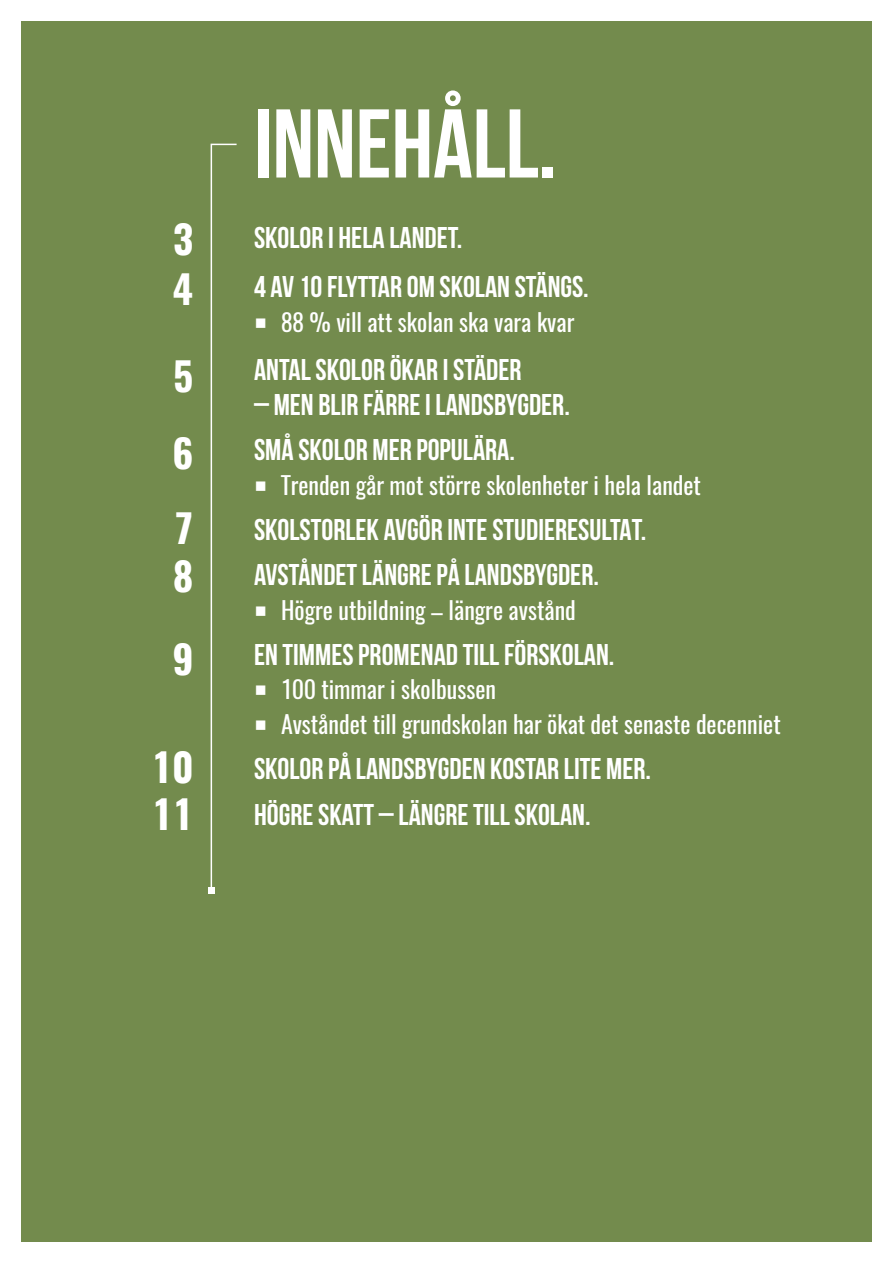
<style>
.page{position:relative;width:893px;height:1263px;background:#fff}
.page>*{position:absolute;margin:0;border:0;box-sizing:border-box;transform-origin:0 0}
.t1{font:700 97.35px "Bebas Neue";color:#fff}
.t2{font:700 39px/76.1px "Oswald";color:#fff;text-align:justify}
.t3{font:700 30px/45.3px "Bebas Neue";color:#fff}
.t4{font:24px/34.5px "Oswald";color:#fff}
</style>
<div class="page">
<div style="left:21px;top:21px;width:851px;height:1221px;background:#738b4d"></div>
<svg style="left:208px;top:143px;width:29px;height:750px"></svg>
<h2 class="t2" style="left:173px;top:203px;width:22px">3</h2>
<h2 class="t2" style="left:173px;top:254px;width:22px">4</h2>
<h2 class="t2" style="left:173px;top:340px;width:22px">5<br>6<br>7</h2>
<h2 class="t2" style="left:173px;top:537px;width:22px;line-height:82.9px">8<br>9</h2>
<h2 class="t2" style="left:152px;top:732px;width:43px">10</h2>
<h2 class="t2" style="left:152px;top:779px;width:43px">11</h2>
<h1 class="t1" style="left:254px;top:90px;width:304px">INNEHÅLL.</h1>
<p class="t3" style="left:254px;top:213px;width:336px;line-height:48.9px">SKOLOR I HELA LANDET.<br>4 AV 10 FLYTTAR OM SKOLAN STÄNGS.</p>
<p class="t4" style="left:281px;top:302px;width:295px">88 % vill att skolan ska vara kvar</p>
<p class="t3" style="left:254px;top:347px;width:269px">ANTAL SKOLOR ÖKAR I STÄDER</p>
<p class="t3" style="left:254px;top:382px;width:317px">– MEN BLIR FÄRRE I LANDSBYGDER.<br>SMÅ SKOLOR MER POPULÄRA.</p>
<p class="t4" style="left:281px;top:465px;width:421px">Trenden går mot större skolenheter i hela landet</p>
<p class="t3" style="left:254px;top:507px;width:394px">SKOLSTORLEK AVGÖR INTE STUDIERESULTAT.<br>AVSTÅNDET LÄNGRE PÅ LANDSBYGDER.</p>
<p class="t4" style="left:281px;top:590px;width:296px">Högre utbildning – längre avstånd</p>
<p class="t3" style="left:254px;top:631px;width:362px">EN TIMMES PROMENAD TILL FÖRSKOLAN.</p>
<p class="t4" style="left:281px;top:670px;width:501px">100 timmar i skolbussen<br>Avståndet till grundskolan har ökat det senaste decenniet</p>
<p class="t3" style="left:254px;top:746px;width:399px">SKOLOR PÅ LANDSBYGDEN KOSTAR LITE MER.<br>HÖGRE SKATT – LÄNGRE TILL SKOLAN.</p>
</div>
